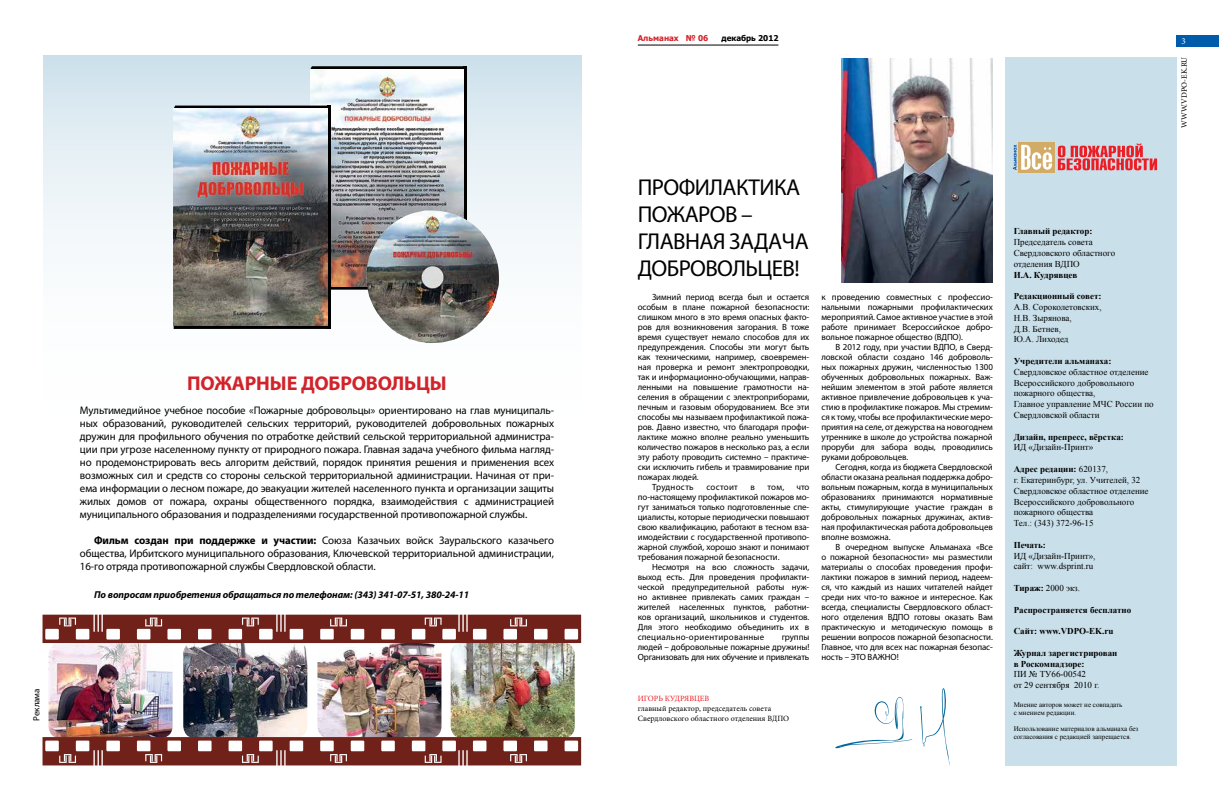
<style>
.page{position:relative;width:1219px;height:808px;background:#fff}
.page>*{position:absolute;margin:0;border:0;box-sizing:border-box;transform-origin:0 0}
.t1{font:23px/27px "Myriad Pro";letter-spacing:-.025em;color:#000}
.t2{font:700 20px "Myriad Pro";letter-spacing:-.01em;color:#d2232a}
.t3{font:11px/13px "Myriad Pro";letter-spacing:-.01em;color:#000;text-align:justify}
.t4{font:italic 700 10px "Myriad Pro";letter-spacing:-.01em;color:#000}
.t5{font:9px/10px "Myriad Pro";letter-spacing:-.01em;color:#000;text-align:justify}
.t6{font:9px/10.8px "Times New Roman";color:#000}
.t7{font:700 9px/10.8px "Times New Roman";color:#000}
.t8{font:9px "Myriad Pro";letter-spacing:.025em;color:#000}
.t9{font:9px "Myriad Pro";letter-spacing:.03em;color:#000}
.t10{font:9px "Minion Pro";color:#fff}
.t11{font:8px/10px "Minion Pro";color:#000}
.t12{font:8px "Minion Pro";color:#ed1d24}
.t13{font:700 8px "Tahoma";color:#d2232a}
.t14{font:700 8px "Tahoma";color:#000}
.t15{font:7px/8px "Times New Roman";color:#000}
.t16{font:3.5px/4.3px "Myriad Pro";letter-spacing:-.01em;color:#000;text-align:center}
.s1{font-weight:700}
</style>
<div class="page">
<div style="left:1176px;top:35px;width:43px;height:12px;background:#005baa"></div>
<hr style="left:638px;top:45px;width:140px;height:1px;background:#000">
<svg style="left:44px;top:56px;width:537px;height:273px"></svg>
<svg style="left:310px;top:66px;width:154px;height:3px"></svg>
<svg style="left:330px;top:287px;width:36px;height:3px"></svg>
<hr style="left:464px;top:66px;width:3px;height:224px;background:#000">
<img style="left:310px;top:69px;width:154px;height:218px">
<svg style="left:174px;top:106px;width:153px;height:3px"></svg>
<svg style="left:174px;top:326px;width:153px;height:3px"></svg>
<hr style="left:327px;top:106px;width:3px;height:223px;background:#000">
<img style="left:174px;top:109px;width:153px;height:217px">
<img style="left:366px;top:210px;width:133px;height:133px">
<div style="left:1005px;top:57px;width:171px;height:708px;background:#c9dfea"></div>
<svg style="left:835px;top:697px;width:77px;height:51px"></svg>
<svg style="left:920px;top:688px;width:30px;height:78px"></svg>
<div style="left:1018px;top:142px;width:36px;height:30px;background:#d2ab67"></div>
<svg style="left:1013px;top:145px;width:39px;height:25px"></svg>
<svg style="left:1058px;top:144px;width:99px;height:26px"></svg>
<img style="left:842px;top:58px;width:151px;height:224px">
<img style="left:49px;top:643px;width:124px;height:94px">
<img style="left:183px;top:643px;width:124px;height:94px">
<img style="left:317px;top:643px;width:124px;height:94px">
<img style="left:451px;top:643px;width:124px;height:94px">
<svg style="left:43px;top:615px;width:538px;height:28px"></svg>
<svg style="left:43px;top:737px;width:538px;height:28px"></svg>
<p class="t16" style="left:393px;top:234px;width:79px">Свердловское областное отделение<br>Общероссийской общественной организации «Всероссийское добровольное пожарное общество</p>
<p class="t5" style="left:31px;top:721px;width:34px;rotate:-90deg">Реклама</p>
<h2 class="t2" style="left:187px;top:370px;width:261px">ПОЖАРНЫЕ ДОБРОВОЛЬЦЫ</h2>
<p class="t3" style="left:80px;top:403px;width:476px">Мультимедийное учебное пособие «Пожарные добровольцы» ориентировано на глав муниципаль&shy;ных образований, руководителей сельских территорий, руководителей добровольных пожарных дружин для профильного обучения по отработке действий сельской территориальной администра&shy;ции при угрозе населенному пункту от природного пожара. Главная задача учебного фильма нагляд&shy;но продемонстрировать весь алгоритм действий, порядок принятия решения и применения всех возможных сил и средств со стороны сельской территориальной администрации. Начиная от при&shy;ема информации о лесном пожаре, до эвакуации жителей населенного пункта и организации защиты жилых домов от пожара, охраны общественного порядка, взаимодействия с администрацией муниципального образования и подразделениями государственной противопожарной службы.</p>
<p class="t3" style="left:80px;top:533px;width:476px;text-indent:14px"><span class="s1">Фильм создан при поддержке и участии:</span> Союза Казачьих войск Зауральского казачьего общества, Ирбитского муниципального образования, Ключевской территориальной администрации, 16-го отряда противопожарной службы Свердловской области.</p>
<p class="t4" style="left:94px;top:588px;width:377px">По вопросам приобретения обращаться по телефонам: (343) 341-07-51, 380-24-11</p>
<p class="t13" style="left:638px;top:32px;width:72px">Альманах № 06</p>
<p class="t14" style="left:722px;top:32px;width:58px">декабрь 2012</p>
<p class="t10" style="left:1181px;top:35px;width:6px">3</p>
<p class="t11" style="left:1179px;top:128px;width:73px;rotate:-90deg">WWW.VDPO-EK.RU</p>
<h1 class="t1" style="left:638px;top:174px;width:172px">ПРОФИЛАКТИКА<br>ПОЖАРОВ –<br>ГЛАВНАЯ ЗАДАЧА<br>ДОБРОВОЛЬЦЕВ!</h1>
<p class="t5" style="left:652px;top:292px;width:159px">Зимний период всегда был и остается</p>
<p class="t5" style="left:638px;top:302px;width:173px">особым в плане пожарной безопасности:</p>
<p class="t5" style="left:638px;top:312px;width:173px">слишком много в это время опасных факто-</p>
<p class="t5" style="left:638px;top:322px;width:173px">ров для возникновения загорания. В тоже</p>
<p class="t5" style="left:638px;top:332px;width:173px">время существует немало способов для их</p>
<p class="t5" style="left:638px;top:342px;width:173px">предупреждения. Способы эти могут быть</p>
<p class="t5" style="left:638px;top:352px;width:173px">как техническими, например, своевремен-</p>
<p class="t5" style="left:638px;top:362px;width:173px">ная проверка и ремонт электропроводки,</p>
<p class="t5" style="left:638px;top:372px;width:173px">так и информационно-обучающими, направ-</p>
<p class="t5" style="left:638px;top:382px;width:173px">ленными на повышение грамотности на-</p>
<p class="t5" style="left:638px;top:392px;width:173px">селения в обращении с электроприборами,</p>
<p class="t5" style="left:638px;top:402px;width:173px">печным и газовым оборудованием. Все эти</p>
<p class="t5" style="left:638px;top:412px;width:173px">способы мы называем профилактикой пожа-</p>
<p class="t5" style="left:638px;top:422px;width:173px">ров. Давно известно, что благодаря профи-</p>
<p class="t5" style="left:638px;top:432px;width:173px">лактике можно вполне реально уменьшить</p>
<p class="t5" style="left:638px;top:442px;width:173px">количество пожаров в несколько раз, а если</p>
<p class="t5" style="left:638px;top:452px;width:173px">эту работу проводить системно – практиче-</p>
<p class="t5" style="left:638px;top:462px;width:173px">ски исключить гибель и травмирование при</p>
<p class="t5" style="left:638px;top:472px;width:62px">пожарах людей.</p>
<p class="t8" style="left:652px;top:482px;width:43px">Трудность</p>
<p class="t9" style="left:706px;top:482px;width:33px">состоит</p>
<p class="t5" style="left:751px;top:482px;width:6px">в</p>
<p class="t5" style="left:767px;top:482px;width:18px">том,</p>
<p class="t5" style="left:638px;top:482px;width:173px;text-indent:159px">что по-настоящему профилактикой пожаров мо&shy;гут заниматься только подготовленные спе&shy;циалисты, которые периодически повышают свою квалификацию, работают в тесном вза&shy;имодействии с государственной противопо&shy;жарной службой, хорошо знают и понимают требования пожарной безопасности.</p>
<p class="t5" style="left:638px;top:562px;width:173px;text-indent:14px">Несмотря на всю сложность задачи, выход есть. Для проведения профилакти&shy;ческой предупредительной работы нуж&shy;но активнее привлекать самих граждан – жителей населенных пунктов, работни&shy;ков организаций, школьников и студентов.<br>Для этого необходимо объединить их в специально-ориентированные</p>
<p class="t5" style="left:638px;top:632px;width:173px;text-indent:144px">группы людей – добровольные пожарные дружины!<br>Организовать для них обучение и привлекать</p>
<p class="t5" style="left:821px;top:292px;width:173px">к проведению совместных с профессио&shy;нальными пожарными профилактических мероприятий. Самое активное участие в этой работе принимает Всероссийское добро&shy;вольное пожарное общество (ВДПО).</p>
<p class="t5" style="left:821px;top:342px;width:173px;text-indent:14px">В 2012 году, при участии ВДПО, в Сверд&shy;ловской области создано 146 доброволь&shy;ных пожарных дружин, численностью 1300 обученных добровольных пожарных. Важ&shy;нейшим элементом в этой работе является активное привлечение добровольцев к уча&shy;стию в профилактике пожаров. Мы стремим&shy;ся к тому, чтобы все профилактические меро&shy;приятия на селе, от дежурства на новогоднем утреннике в школе до устройства пожарной проруби для забора воды, проводились руками добровольцев.</p>
<p class="t5" style="left:821px;top:462px;width:173px;text-indent:14px">Сегодня, когда из бюджета Свердловской области оказана реальная поддержка добро&shy;вольным пожарным, когда в муниципальных образованиях принимаются нормативные акты, стимулирующие участие граждан в добровольных пожарных дружинах, актив&shy;ная профилактическая работа добровольцев вполне возможна.</p>
<p class="t5" style="left:821px;top:542px;width:173px;text-indent:14px">В очередном выпуске Альманаха «Все о пожарной безопасности» мы разместили материалы о способах проведения профи&shy;лактики пожаров в зимний период, надеем&shy;ся, что каждый из наших читателей найдет среди них что-то важное и интересное. Как всегда, специалисты Свердловского област&shy;ного отделения ВДПО готовы оказать Вам практическую и методическую помощь в решении вопросов пожарной безопасности.<br>Главное, что для всех нас пожарная безопас&shy;ность – ЭТО ВАЖНО!</p>
<p class="t12" style="left:638px;top:693px;width:73px">ИГОРЬ КУДРЯВЦЕВ</p>
<p class="t11" style="left:638px;top:704px;width:153px">главный редактор, председатель совета<br>Свердловского областного отделения ВДПО</p>
<p class="t7" style="left:1014px;top:226px;width:80px">Главный редактор:</p>
<p class="t6" style="left:1014px;top:237px;width:103px">Председатель совета<br>Свердловского областного отделения ВДПО</p>
<p class="t7" style="left:1014px;top:269px;width:65px">И.А. Кудрявцев</p>
<p class="t7" style="left:1014px;top:291px;width:89px">Редакционный совет:</p>
<p class="t6" style="left:1014px;top:301px;width:89px">А.В. Сороколетовских,<br>Н.В. Зырянова,<br>Д.В. Бетнев,<br>Ю.А. Лиходед</p>
<p class="t7" style="left:1014px;top:355px;width:99px">Учредители альманаха:</p>
<p class="t6" style="left:1014px;top:366px;width:142px">Свердловское областное отделение<br>Всероссийского добровольного пожарного общества,<br>Главное управление МЧС России по<br>Свердловской области</p>
<p class="t7" style="left:1014px;top:431px;width:112px">Дизайн, препресс, вёрстка:</p>
<p class="t6" style="left:1014px;top:442px;width:81px">ИД «Дизайн-Принт»</p>
<p class="t6" style="left:1014px;top:463px;width:136px"><span class="s1">Адрес редации:</span> 620137,<br>г. Екатеринбург, ул. Учителей, 32<br>Свердловское областное отделение<br>Всероссийского добровольного пожарного общества<br>Тел.: (343) 372-96-15</p>
<p class="t7" style="left:1014px;top:539px;width:34px">Печать:</p>
<p class="t6" style="left:1014px;top:550px;width:83px">ИД «Дизайн-Принт», сайт: www.dsprint.ru</p>
<p class="t6" style="left:1014px;top:582px;width:68px"><span class="s1">Тираж:</span> 2000 экз.</p>
<p class="t7" style="left:1014px;top:604px;width:119px">Распространяется бесплатно</p>
<p class="t7" style="left:1014px;top:625px;width:101px">Cайт: www.VDPO-EK.ru</p>
<p class="t7" style="left:1014px;top:647px;width:105px">Журнал зарегистрирован в Роскомнадзоре:</p>
<p class="t6" style="left:1014px;top:669px;width:87px">ПИ № ТУ66-00542<br>от 29 сентября 2010 г.</p>
<p class="t15" style="left:1014px;top:701px;width:110px">Мнение авторов может не совпадать с мнением редакции.</p>
<p class="t15" style="left:1014px;top:725px;width:126px">Использование материалов альманаха без согласования с редакцией запрещается.</p>
</div>
